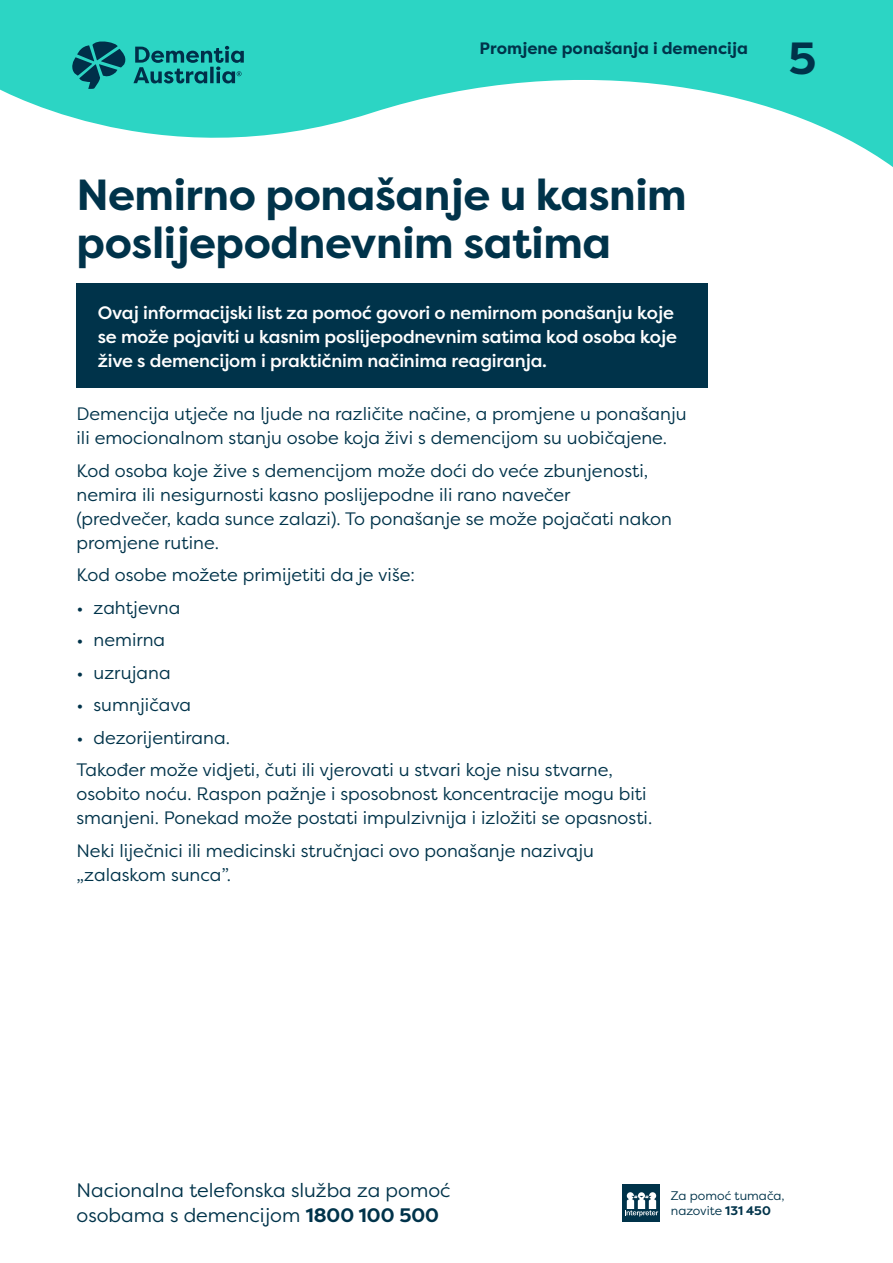
<style>
.page{position:relative;width:893px;height:1263px;background:#fff}
.page>*{position:absolute;margin:0;border:0;box-sizing:border-box;transform-origin:0 0}
.t1{font:700 45px "Filson Pro";color:#00334a}
.t2{font:700 43.5px/48px "Filson Pro";letter-spacing:-.01em;color:#00334a}
.t3{font:19.5px/24.9px "Filson Pro";color:#00334a}
.t4{font:18px/24px "Filson Pro";color:#00334a}
.t5{font:500 18px/24px "Filson Pro";letter-spacing:-.01em;color:#fff}
.t6{font:700 16.5px "Filson Pro";color:#00334a}
.t7{font:12.45px/14.4px "Filson Pro";color:#00334a}
.s1{font-weight:700}
</style>
<div class="page">
<svg style="left:0;top:0;width:893px;height:167px;fill:#2cd5c4"></svg>
<div style="left:623px;top:1184px;width:37px;height:37px;background:#00334a"></div>
<svg style="left:625px;top:1192px;width:33px;height:24px"></svg>
<svg style="left:72px;top:41px;width:172px;height:48px;background:#1d9d9a"></svg>
<div style="left:77px;top:284px;width:631px;height:104px;background:#00334a"></div>
<p class="t6" style="left:480px;top:38px;width:270px">Promjene ponašanja i demencija</p>
<p class="t1" style="left:789px;top:30px;width:29px">5</p>
<p class="t2" style="left:77px;top:172px;width:612px">Nemirno ponašanje u kasnim poslijepodnevnim satima</p>
<p class="t5" style="left:98px;top:300px;width:581px">Ovaj informacijski list za pomoć govori o nemirnom ponašanju koje se može pojaviti u kasnim poslijepodnevnim satima kod osoba koje žive s demencijom i praktičnim načinima reagiranja.</p>
<p class="t4" style="left:77px;top:402px;width:612px">Demencija utječe na ljude na različite načine, a promjene u ponašanju ili emocionalnom stanju osobe koja živi s demencijom su uobičajene.</p>
<p class="t4" style="left:77px;top:458px;width:597px">Kod osoba koje žive s demencijom može doći do veće zbunjenosti, nemira ili nesigurnosti kasno poslijepodne ili rano navečer<br>(predvečer, kada sunce zalazi). To ponašanje se može pojačati nakon promjene rutine.</p>
<p class="t4" style="left:77px;top:563px;width:340px">Kod osobe možete primijetiti da je više:</p>
<p class="t4" style="left:77px;top:595px;width:105px">• zahtjevna</p>
<p class="t4" style="left:77px;top:628px;width:90px">• nemirna</p>
<p class="t4" style="left:77px;top:660px;width:96px">• uzrujana</p>
<p class="t4" style="left:77px;top:693px;width:116px">• sumnjičava</p>
<p class="t4" style="left:77px;top:721px;width:538px;line-height:32.5px">• dezorijentirana.<br>Također može vidjeti, čuti ili vjerovati u stvari koje nisu stvarne,</p>
<p class="t4" style="left:77px;top:782px;width:577px">osobito noću. Raspon pažnje i sposobnost koncentracije mogu biti smanjeni. Ponekad može postati impulzivnija i izložiti se opasnosti.</p>
<p class="t4" style="left:77px;top:838px;width:519px">Neki liječnici ili medicinski stručnjaci ovo ponašanje nazivaju „zalaskom sunca”.</p>
<p class="t3" style="left:77px;top:1177px;width:376px">Nacionalna telefonska služba za pomoć osobama s demencijom <span class="s1">1800 100 500</span></p>
<p class="t7" style="left:671px;top:1188px;width:115px">Za pomoć tumača, nazovite <span class="s1">131 450</span></p>
</div>
